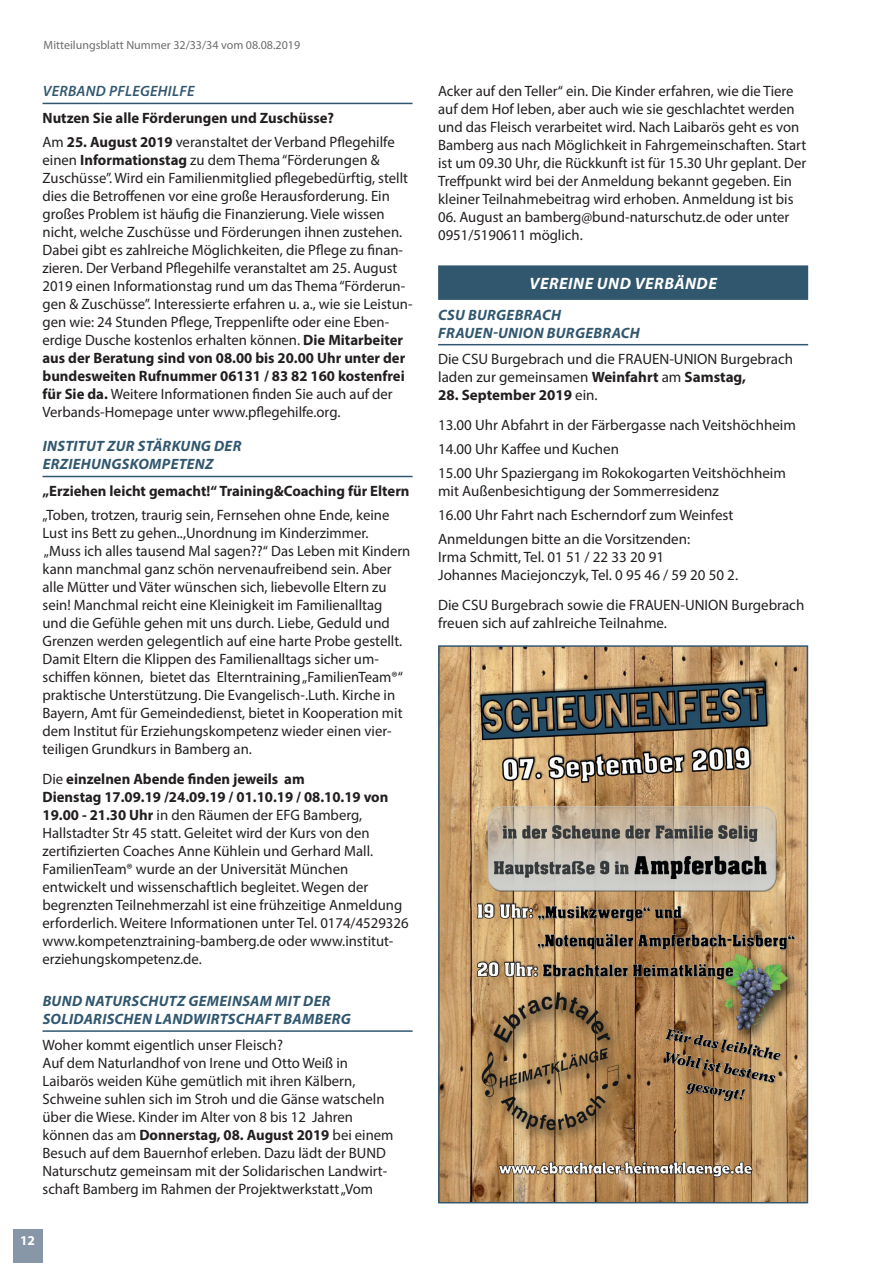
<style>
.page{position:relative;width:872px;height:1263px;background:#fff}
.page>*{position:absolute;margin:0;border:0;box-sizing:border-box;transform-origin:0 0}
.t1{font:italic 700 16.5px "Myriad Pro";letter-spacing:.03em;color:#fff}
.t2{font:15px/18px "Myriad Pro";color:#231f20}
.t3{font:italic 700 15px/18px "Myriad Pro";letter-spacing:.02em;color:#31576f}
.t4{font:700 15px/24px "Myriad Pro";color:#231f20}
.t5{font:italic 600 15px "Myriad Pro";letter-spacing:.02em;color:#31576f}
.t6{font:700 13.5px "Myriad Pro";color:#fff}
.t7{font:12px "Myriad Pro";color:#6c6d70}
.s1{font-weight:400}
.s2{font-weight:700}
</style>
<div class="page">
<div style="left:13px;top:1229px;width:30px;height:34px;background:#8797a8"></div>
<div style="left:438px;top:265px;width:370px;height:35px;background:#31576f"></div>
<img style="left:441px;top:648px;width:364px;height:552px">
<div style="left:438px;top:645px;width:370px;height:558px;border:2px solid #31576f"></div>
<hr style="left:43px;top:476px;width:369px;height:1px;background:#31576f">
<hr style="left:43px;top:1030px;width:369px;height:2px;background:#31576f">
<hr style="left:438px;top:344px;width:370px;height:1px;background:#31576f">
<hr style="left:43px;top:103px;width:369px;height:1px;background:#31576f">
<p class="t7" style="left:44px;top:38px;width:258px">Mitteilungsblatt Nummer 32/33/34 vom 08.08.2019</p>
<p class="t5" style="left:43px;top:82px;width:153px">VERBAND PFLEGEHILFE</p>
<p class="t4" style="left:43px;top:105px;width:354px">Nutzen Sie alle Förderungen und Zuschüsse?<br><span class="s1">Am</span> 25. August 2019 <span class="s1">veranstaltet der Verband Pflegehilfe</span></p>
<p class="t2" style="left:43px;top:151px;width:371px">einen <span class="s2">Informationstag</span> zu dem Thema “Förderungen &amp; Zuschüsse”. Wird ein Familienmitglied pflegebedürftig, stellt dies die Betroffenen vor eine große Herausforderung. Ein großes Problem ist häufig die Finanzierung. Viele wissen nicht, welche Zuschüsse und Förderungen ihnen zustehen.<br>Dabei gibt es zahlreiche Möglichkeiten, die Pflege zu finan&shy;zieren. Der Verband Pflegehilfe veranstaltet am 25. August 2019 einen Informationstag rund um das Thema “Förderun&shy;gen &amp; Zuschüsse”. Interessierte erfahren u. a., wie sie Leistun&shy;gen wie: 24 Stunden Pflege, Treppenlifte oder eine Eben&shy;erdige Dusche kostenlos erhalten können. <span class="s2">Die Mitarbeiter aus der Beratung sind von 08.00 bis 20.00 Uhr unter der bundesweiten Rufnummer 06131 / 83 82 160 kostenfrei für Sie da.</span> Weitere Informationen finden Sie auch auf der Verbands-Homepage unter www.pflegehilfe.org.</p>
<p class="t3" style="left:43px;top:437px;width:200px">INSTITUT ZUR STÄRKUNG DER<br>ERZIEHUNGSKOMPETENZ</p>
<p class="t4" style="left:43px;top:478px;width:368px">„Erziehen leicht gemacht!“ Training&amp;Coaching für Eltern</p>
<p class="t2" style="left:43px;top:506px;width:369px">„Toben, trotzen, traurig sein, Fernsehen ohne Ende, keine Lust ins Bett zu gehen..,Unordnung im Kinderzimmer.<br>„Muss ich alles tausend Mal sagen??“ Das Leben mit Kindern kann manchmal ganz schön nervenaufreibend sein. Aber alle Mütter und Väter wünschen sich, liebevolle Eltern zu sein! Manchmal reicht eine Kleinigkeit im Familienalltag und die Gefühle gehen mit uns durch. Liebe, Geduld und Grenzen werden gelegentlich auf eine harte Probe gestellt.<br>Damit Eltern die Klippen des Familienalltags sicher um&shy;schiffen können, bietet das Elterntraining „FamilienTeam®“ praktische Unterstützung. Die Evangelisch-.Luth. Kirche in Bayern, Amt für Gemeindedienst, bietet in Kooperation mit dem Institut für Erziehungskompetenz wieder einen vier&shy;teiligen Grundkurs in Bamberg an.</p>
<p class="t2" style="left:43px;top:770px;width:367px">Die <span class="s2">einzelnen Abende finden jeweils am<br>Dienstag 17.09.19 /24.09.19 / 01.10.19 / 08.10.19 von 19.00 - 21.30 Uhr</span> in den Räumen der EFG Bamberg, Hallstadter Str 45 statt. Geleitet wird der Kurs von den zertifizierten Coaches Anne Kühlein und Gerhard Mall.<br>FamilienTeam® wurde an der Universität München entwickelt und wissenschaftlich begleitet. Wegen der begrenzten Teilnehmerzahl ist eine frühzeitige Anmeldung erforderlich. Weitere Informationen unter Tel. 0174/4529326 www.kompetenztraining-bamberg.de oder www.institut&shy;erziehungskompetenz.de.</p>
<p class="t3" style="left:43px;top:991px;width:310px">BUND NATURSCHUTZ GEMEINSAM MIT DER<br>SOLIDARISCHEN LANDWIRTSCHAFT BAMBERG</p>
<p class="t2" style="left:43px;top:1036px;width:352px">Woher kommt eigentlich unser Fleisch?<br>Auf dem Naturlandhof von Irene und Otto Weiß in Laibarös weiden Kühe gemütlich mit ihren Kälbern, Schweine suhlen sich im Stroh und die Gänse watscheln über die Wiese. Kinder im Alter von 8 bis 12 Jahren können das am <span class="s2">Donnerstag, 08. August 2019</span> bei einem Besuch auf dem Bauernhof erleben. Dazu lädt der BUND Naturschutz gemeinsam mit der Solidarischen Landwirt&shy;schaft Bamberg im Rahmen der Projektwerkstatt „Vom</p>
<p class="t6" style="left:20px;top:1231px;width:16px">12</p>
<p class="t2" style="left:438px;top:82px;width:370px">Acker auf den Teller“ ein. Die Kinder erfahren, wie die Tiere auf dem Hof leben, aber auch wie sie geschlachtet werden und das Fleisch verarbeitet wird. Nach Laibarös geht es von Bamberg aus nach Möglichkeit in Fahrgemeinschaften. Start ist um 09.30 Uhr, die Rückkunft ist für 15.30 Uhr geplant. Der Treffpunkt wird bei der Anmeldung bekannt gegeben. Ein kleiner Teilnahmebeitrag wird erhoben. Anmeldung ist bis</p>
<p class="t2" style="left:438px;top:208px;width:353px">06. August an bamberg@bund-naturschutz.de oder unter<br>0951/5190611 möglich.</p>
<p class="t1" style="left:529px;top:272px;width:189px">VEREINE UND VERBÄNDE</p>
<p class="t3" style="left:438px;top:305px;width:203px">CSU BURGEBRACH<br>FRAUEN-UNION BURGEBRACH</p>
<p class="t2" style="left:438px;top:350px;width:357px">Die CSU Burgebrach und die FRAUEN-UNION Burgebrach laden zur gemeinsamen <span class="s2">Weinfahrt</span> am <span class="s2">Samstag,</span></p>
<p class="t2" style="left:438px;top:380px;width:359px;line-height:30px"><span class="s2">28. September 2019</span> ein.<br>13.00 Uhr Abfahrt in der Färbergasse nach Veitshöchheim</p>
<p class="t2" style="left:438px;top:437px;width:349px;line-height:24px">14.00 Uhr Kaffee und Kuchen<br>15.00 Uhr Spaziergang im Rokokogarten Veitshöchheim</p>
<p class="t2" style="left:438px;top:479px;width:297px;line-height:24px">mit Außenbesichtigung der Sommerresidenz<br>16.00 Uhr Fahrt nach Escherndorf zum Weinfest<br>Anmeldungen bitte an die Vorsitzenden:</p>
<p class="t2" style="left:438px;top:548px;width:301px">Irma Schmitt, Tel. 01 51 / 22 33 20 91<br>Johannes Maciejonczyk, Tel. 0 95 46 / 59 20 50 2.</p>
<p class="t2" style="left:438px;top:596px;width:368px">Die CSU Burgebrach sowie die FRAUEN-UNION Burgebrach freuen sich auf zahlreiche Teilnahme.</p>
</div>
